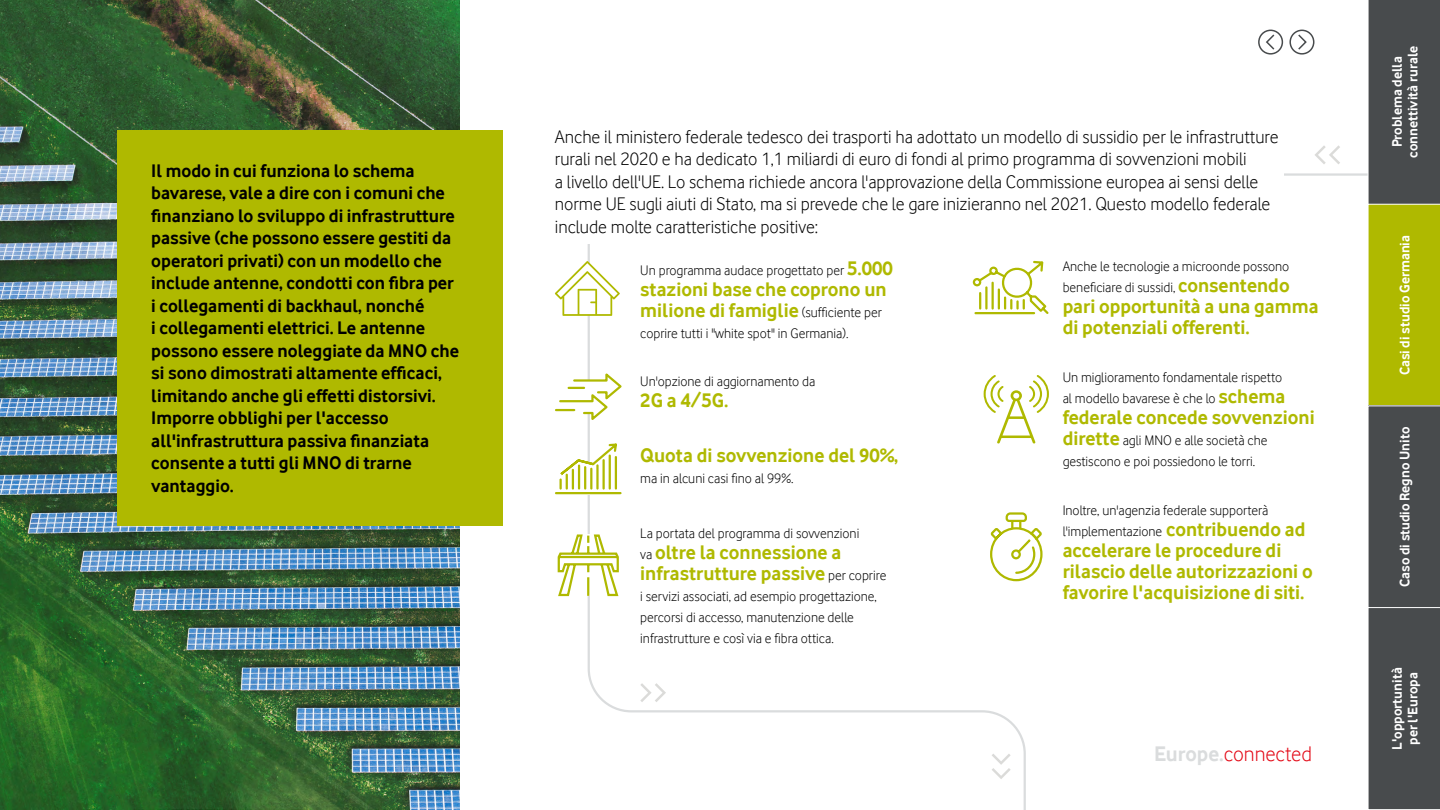
<style>
.page{position:relative;width:1440px;height:810px;background:#fff}
.page>*{position:absolute;margin:0;border:0;box-sizing:border-box;transform-origin:0 0}
.t1{font:21.75px "Vodafone Lt";color:#e30613}
.BODY{font:700 20.25px/21px "Vodafone Rg";color:#afb900}
.SUB_HEADER{font:700 18.75px/22.5px "Vodafone Rg";color:#000}
.BOX_OUT{font:18.75px/22.5px "Vodafone Lt";color:#000}
.BODY-2{font:14.25px/21px "Vodafone Lt";color:#000}
.t2{font:700 14.25px/15.8px "Vodafone Rg";color:#fff;text-align:center}
.s1{font-family:"Vodafone Rg";font-weight:700;font-size:20.25px;color:#afb900}
.s2{font-family:"Vodafone Lt";font-weight:400;font-size:14.25px;color:#000}
.s3{font-family:"Vodafone Rg";font-weight:700;color:#dadcdd}
</style>
<div class="page">
<svg style="left:587px;top:173px;width:781px;height:637px"></svg>
<div style="left:555px;top:120px;width:728px;height:124px;background:#fff"></div>
<img style="left:0;top:0;width:459px;height:810px">
<div style="left:117px;top:130px;width:386px;height:396px;background:#afb900"></div>
<div style="left:640px;top:250px;width:266px;height:442px;background:#fff"></div>
<div style="left:1063px;top:250px;width:257px;height:370px;background:#fff"></div>
<svg style="left:972px;top:260px;width:79px;height:56px"></svg>
<svg style="left:984px;top:375px;width:65px;height:69px"></svg>
<svg style="left:989px;top:511px;width:55px;height:71px"></svg>
<svg style="left:640px;top:683px;width:26px;height:19px"></svg>
<svg style="left:1315px;top:145px;width:25px;height:19px"></svg>
<svg style="left:555px;top:261px;width:65px;height:55px"></svg>
<svg style="left:555px;top:370px;width:69px;height:54px"></svg>
<svg style="left:555px;top:442px;width:68px;height:53px"></svg>
<svg style="left:557px;top:533px;width:63px;height:65px"></svg>
<svg style="left:992px;top:754px;width:19px;height:25px"></svg>
<div style="left:1289px;top:30px;width:25px;height:25px;border:2px solid #484b4d;border-radius:50%"></div>
<svg style="left:1297px;top:33px;width:11px;height:18px"></svg>
<div style="left:1258px;top:30px;width:25px;height:25px;border:2px solid #484b4d;border-radius:50%"></div>
<svg style="left:1265px;top:33px;width:11px;height:17px"></svg>
<svg style="left:1368px;top:0;width:72px;height:810px;background:#64693d"></svg>
<p class="SUB_HEADER" style="left:151px;top:159px;width:309px">Il modo in cui funziona lo schema bavarese, vale a dire con i comuni che finanziano lo sviluppo di infrastrutture passive (che possono essere gestiti da operatori privati) con un modello che include antenne, condotti con fibra per i collegamenti di backhaul, nonché<br>i collegamenti elettrici. Le antenne possono essere noleggiate da MNO che si sono dimostrati altamente efficaci, limitando anche gli effetti distorsivi.<br>Imporre obblighi per l'accesso all'infrastruttura passiva finanziata consente a tutti gli MNO di trarne vantaggio.</p>
<p class="BOX_OUT" style="left:555px;top:125px;width:725px">Anche il ministero federale tedesco dei trasporti ha adottato un modello di sussidio per le infrastrutture rurali nel 2020 e ha dedicato 1,1 miliardi di euro di fondi al primo programma di sovvenzioni mobili<br>a livello dell'UE. Lo schema richiede ancora l'approvazione della Commissione europea ai sensi delle norme UE sugli aiuti di Stato, ma si prevede che le gare inizieranno nel 2021. Questo modello federale include molte caratteristiche positive:</p>
<p class="BODY-2" style="left:640px;top:259px;width:254px">Un programma audace progettato per <span class="s1">5.000</span></p>
<p class="BODY" style="left:640px;top:278px;width:248px">stazioni base che coprono un milione di famiglie <span class="s2">(sufficiente per</span></p>
<p class="BODY-2" style="left:640px;top:322px;width:210px">coprire tutti i "white spot" in Germania).</p>
<p class="BODY-2" style="left:640px;top:371px;width:177px">Un'opzione di aggiornamento da</p>
<p class="BODY" style="left:640px;top:390px;width:90px">2G a 4/5G.</p>
<p class="BODY" style="left:640px;top:445px;width:260px">Quota di sovvenzione del 90%,</p>
<p class="BODY-2" style="left:640px;top:468px;width:155px">ma in alcuni casi fino al 99%.</p>
<p class="BODY-2" style="left:640px;top:523px;width:221px">La portata del programma di sovvenzioni</p>
<p class="BODY" style="left:640px;top:542px;width:248px"><span class="s2">va</span> oltre la connessione a infrastrutture passive <span class="s2">per coprire</span></p>
<p class="BODY-2" style="left:640px;top:586px;width:238px">i servizi associati, ad esempio progettazione, percorsi di accesso, manutenzione delle infrastrutture e così via e fibra ottica.</p>
<p class="BODY-2" style="left:1063px;top:255px;width:229px">Anche le tecnologie a microonde possono beneficiare di sussidi, <span class="s1">consentendo</span></p>
<p class="BODY" style="left:1063px;top:295px;width:257px">pari opportunità a una gamma di potenziali offerenti.</p>
<p class="BODY-2" style="left:1063px;top:367px;width:224px">Un miglioramento fondamentale rispetto al modello bavarese è che lo <span class="s1">schema</span></p>
<p class="BODY" style="left:1063px;top:407px;width:254px">federale concede sovvenzioni</p>
<p class="BODY-2" style="left:1063px;top:430px;width:206px"><span class="s1">dirette</span> agli MNO e alle società che gestiscono e poi possiedono le torri.</p>
<p class="BODY-2" style="left:1063px;top:500px;width:244px">Inoltre, un'agenzia federale supporterà l'implementazione <span class="s1">contribuendo ad</span></p>
<p class="BODY" style="left:1063px;top:539px;width:252px">accelerare le procedure di rilascio delle autorizzazioni o favorire l'acquisizione di siti.</p>
<h1 class="t1" style="left:1154px;top:742px;width:159px"><span class="s3">Europe.</span>connected</h1>
<p class="t2" style="left:1389px;top:158px;width:113px;rotate:-90deg">Problema della connettività rurale</p>
<p class="t2" style="left:1397px;top:375px;width:142px;rotate:-90deg">Casi di studio Germania</p>
<p class="t2" style="left:1397px;top:587px;width:162px;rotate:-90deg">Caso di studio Regno Unito</p>
<p class="t2" style="left:1389px;top:750px;width:84px;rotate:-90deg">L'opportunità</p>
<p class="t2" style="left:1405px;top:745px;width:74px;rotate:-90deg">per l'Europa</p>
</div>
